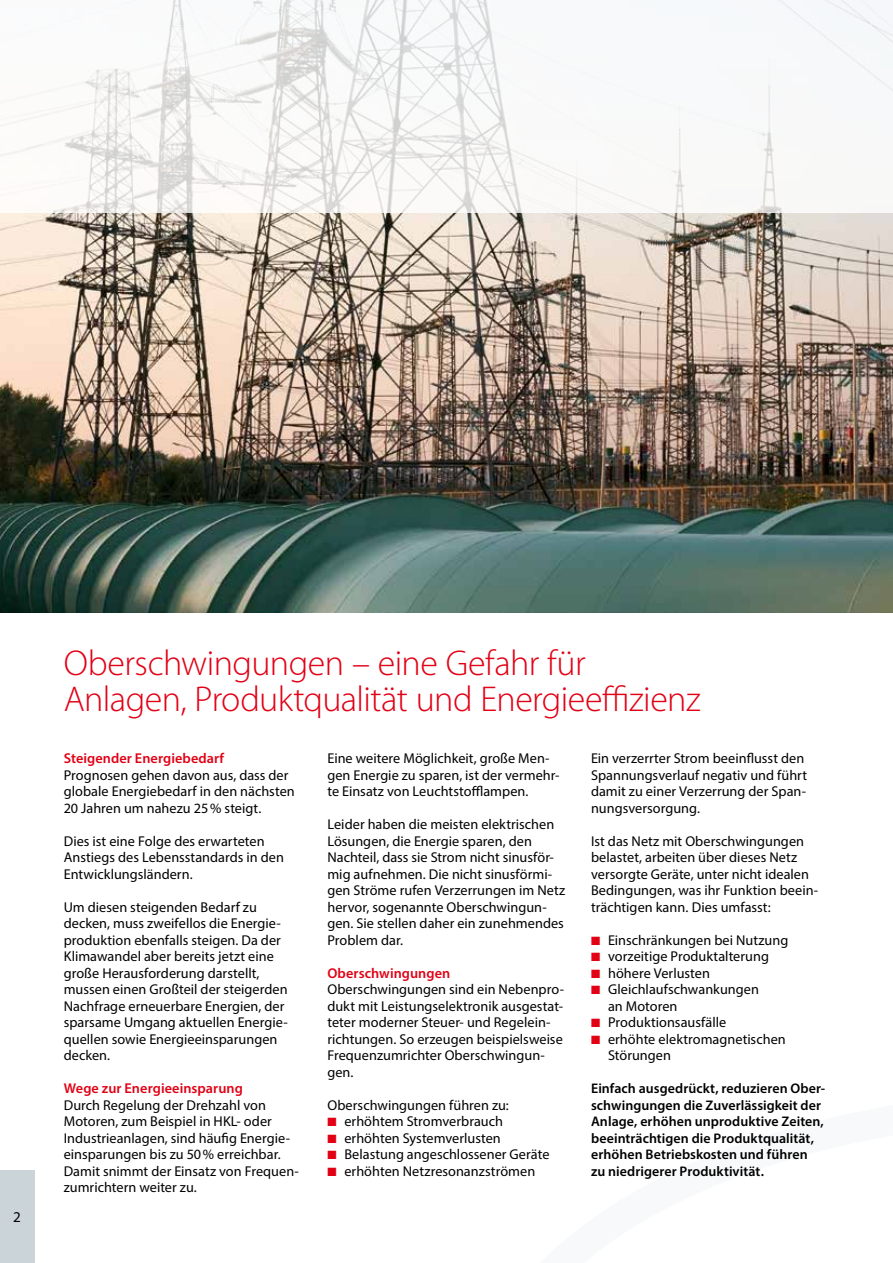
<style>
.page{position:relative;width:893px;height:1263px;background:#fff}
.page>*{position:absolute;margin:0;border:0;box-sizing:border-box;transform-origin:0 0}
.t1{font:300 36px/36px "Myriad Pro";letter-spacing:-.015em;color:#e20015}
.t2{font:15px "Myriad Pro";color:#000}
.t3{font:14.25px/16.5px "Myriad Pro";letter-spacing:.005em;color:#000}
.t4{font:600 14.25px "Myriad Pro";letter-spacing:.005em;color:#e20015}
.t5{font:600 13.95px/16.5px "Myriad Pro";letter-spacing:.005em;color:#000}
.s1{color:#e20015}
</style>
<div class="page">
<img style="left:0;top:213px;width:893px;height:399px">
<svg style="left:0;top:0;width:893px;height:213px"></svg>
<div style="left:0;top:1170px;width:34px;height:93px;background:#cbd4d9"></div>
<p class="t2" style="left:13px;top:1208px;width:9px">2</p>
<h1 class="t1" style="left:64px;top:646px;width:638px">Oberschwingungen – eine Gefahr für<br>Anlagen, Produktqualität und Energieeffizienz</h1>
<p class="t4" style="left:64px;top:749px;width:162px">Steigender Energiebedarf</p>
<p class="t3" style="left:64px;top:767px;width:232px">Prognosen gehen davon aus, dass der globale Energiebedarf in den nächsten<br>20 Jahren um nahezu 25% steigt.</p>
<p class="t3" style="left:64px;top:833px;width:222px">Dies ist eine Folge des erwarteten<br>Anstiegs des Lebensstandards in den<br>Entwicklungsländern.</p>
<p class="t3" style="left:64px;top:899px;width:225px">Um diesen steigenden Bedarf zu decken, muss zweifellos die Energie&shy;produktion ebenfalls steigen. Da der Klimawandel aber bereits jetzt eine große Herausforderung darstellt, mussen einen Großteil der steigerden Nachfrage erneuerbare Energien, der sparsame Umgang aktuellen Energie&shy;quellen sowie Energieeinsparungen decken.</p>
<p class="t4" style="left:64px;top:1079px;width:181px">Wege zur Energieeinsparung</p>
<p class="t3" style="left:64px;top:1097px;width:237px">Durch Regelung der Drehzahl von Motoren, zum Beispiel in HKL- oder Industrieanlagen, sind häufig Energie&shy;einsparungen bis zu 50% erreichbar.<br>Damit snimmt der Einsatz von Frequen&shy;zumrichtern weiter zu.</p>
<p class="t3" style="left:591px;top:750px;width:218px">Ein verzerrter Strom beeinflusst den<br>Spannungsverlauf negativ und führt damit zu einer Verzerrung der Span&shy;nungsversorgung.</p>
<p class="t3" style="left:591px;top:833px;width:229px">Ist das Netz mit Oberschwingungen belastet, arbeiten über dieses Netz versorgte Geräte, unter nicht idealen Bedingungen, was ihr Funktion beein&shy;trächtigen kann. Dies umfasst:</p>
<p class="t3" style="left:591px;top:932px;width:199px"><span class="s1">■</span> Einschränkungen bei Nutzung</p>
<p class="t3" style="left:591px;top:948px;width:179px"><span class="s1">■</span> vorzeitige Produktalterung</p>
<p class="t3" style="left:591px;top:965px;width:120px"><span class="s1">■</span> höhere Verlusten</p>
<p class="t3" style="left:608px;top:981px;width:152px;text-indent:-17px"><span class="s1">■</span> Gleichlaufschwankungen an Motoren</p>
<p class="t3" style="left:591px;top:1014px;width:137px"><span class="s1">■</span> Produktionsausfälle</p>
<p class="t3" style="left:608px;top:1031px;width:179px;text-indent:-17px"><span class="s1">■</span> erhöhte elektromagnetischen<br>Störungen</p>
<p class="t5" style="left:591px;top:1080px;width:236px">Einfach ausgedrückt, reduzieren Ober&shy;schwingungen die Zuverlässigkeit der Anlage, erhöhen unproduktive Zeiten, beeinträchtigen die Produktqualität, erhöhen Betriebskosten und führen zu niedrigerer Produktivität.</p>
<p class="t3" style="left:327px;top:750px;width:234px">Eine weitere Möglichkeit, große Men&shy;gen Energie zu sparen, ist der vermehr&shy;te Einsatz von Leuchtstofflampen.</p>
<p class="t3" style="left:327px;top:816px;width:239px">Leider haben die meisten elektrischen Lösungen, die Energie sparen, den Nachteil, dass sie Strom nicht sinusför&shy;mig aufnehmen. Die nicht sinusförmi&shy;gen Ströme rufen Verzerrungen im Netz hervor, sogenannte Oberschwingun&shy;gen. Sie stellen daher ein zunehmendes Problem dar.</p>
<p class="t4" style="left:327px;top:964px;width:124px">Oberschwingungen</p>
<p class="t3" style="left:327px;top:981px;width:238px">Oberschwingungen sind ein Nebenpro&shy;dukt mit Leistungselektronik ausgestat&shy;teter moderner Steuer- und Regelein&shy;richtungen. So erzeugen beispielsweise Frequenzumrichter Oberschwingun&shy;gen.</p>
<p class="t3" style="left:327px;top:1097px;width:183px">Oberschwingungen führen zu:</p>
<p class="t3" style="left:327px;top:1113px;width:177px"><span class="s1">■</span> erhöhtem Stromverbrauch</p>
<p class="t3" style="left:327px;top:1130px;width:175px"><span class="s1">■</span> erhöhten Systemverlusten</p>
<p class="t3" style="left:327px;top:1146px;width:224px"><span class="s1">■</span> Belastung angeschlossener Geräte</p>
<p class="t3" style="left:327px;top:1163px;width:209px"><span class="s1">■</span> erhöhten Netzresonanzströmen</p>
</div>
